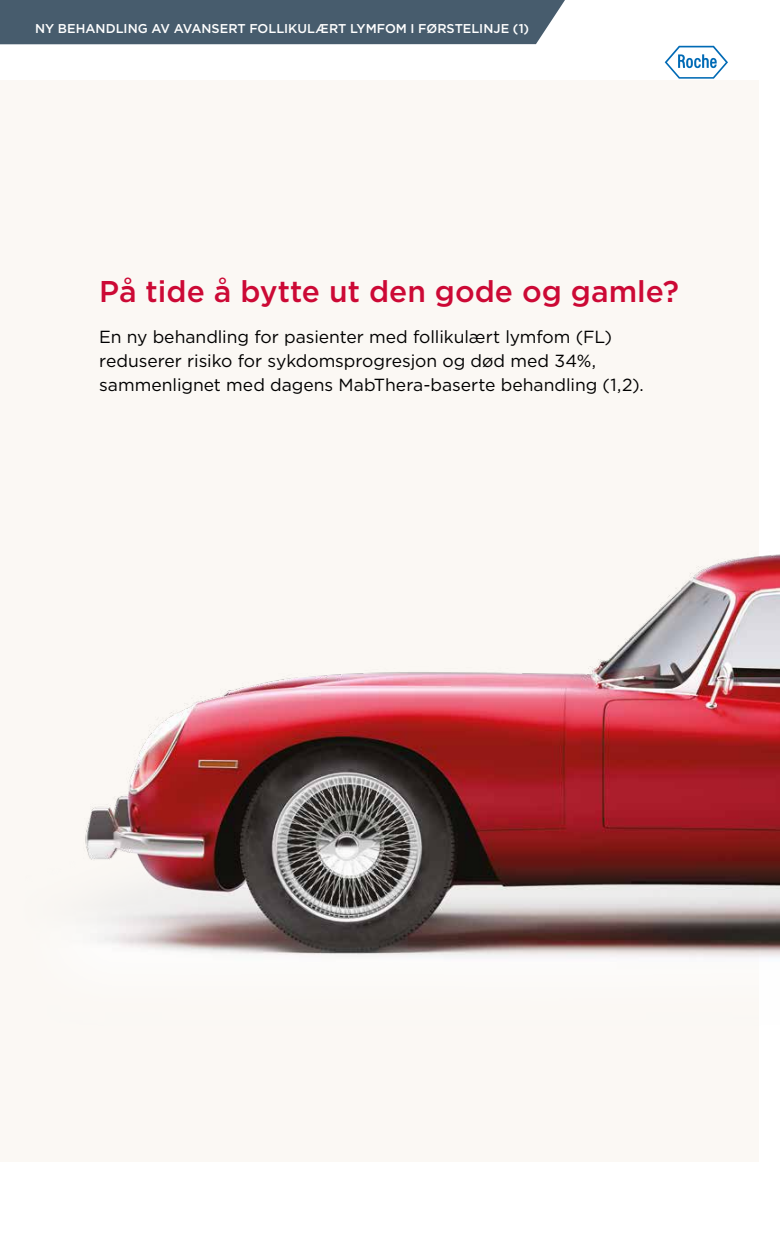
<style>
.page{position:relative;width:780px;height:1241px;background:#fff}
.page>*{position:absolute;margin:0;border:0;box-sizing:border-box;transform-origin:0 0}
.t1{font:500 30px "Gotham";color:#cc0935}
.t2{font:17.5px/23.8px "Gotham";letter-spacing:-.005em;color:#000}
.t3{font:500 12.75px "Gotham";letter-spacing:.005em;color:#fff}
</style>
<div class="page">
<div style="left:0;top:80px;width:758px;height:1080px;background:#fbf8f4"></div>
<div style="left:0;top:0;width:565px;height:44px;background:#475c6d"></div>
<img style="left:85px;top:459px;width:695px;height:583px">
<svg style="left:664px;top:46px;width:64px;height:33px"></svg>
<p class="t3" style="left:35px;top:20px;width:495px">NY BEHANDLING AV AVANSERT FOLLIKULÆRT LYMFOM I FØRSTELINJE (1)</p>
<h1 class="t1" style="left:99px;top:272px;width:581px">På tide å bytte ut den gode og gamle?</h1>
<p class="t2" style="left:99px;top:324px;width:546px">En ny behandling for pasienter med follikulært lymfom (FL) reduserer risiko for sykdomsprogresjon og død med 34%, sammenlignet med dagens MabThera-baserte behandling (1,2).</p>
</div>
